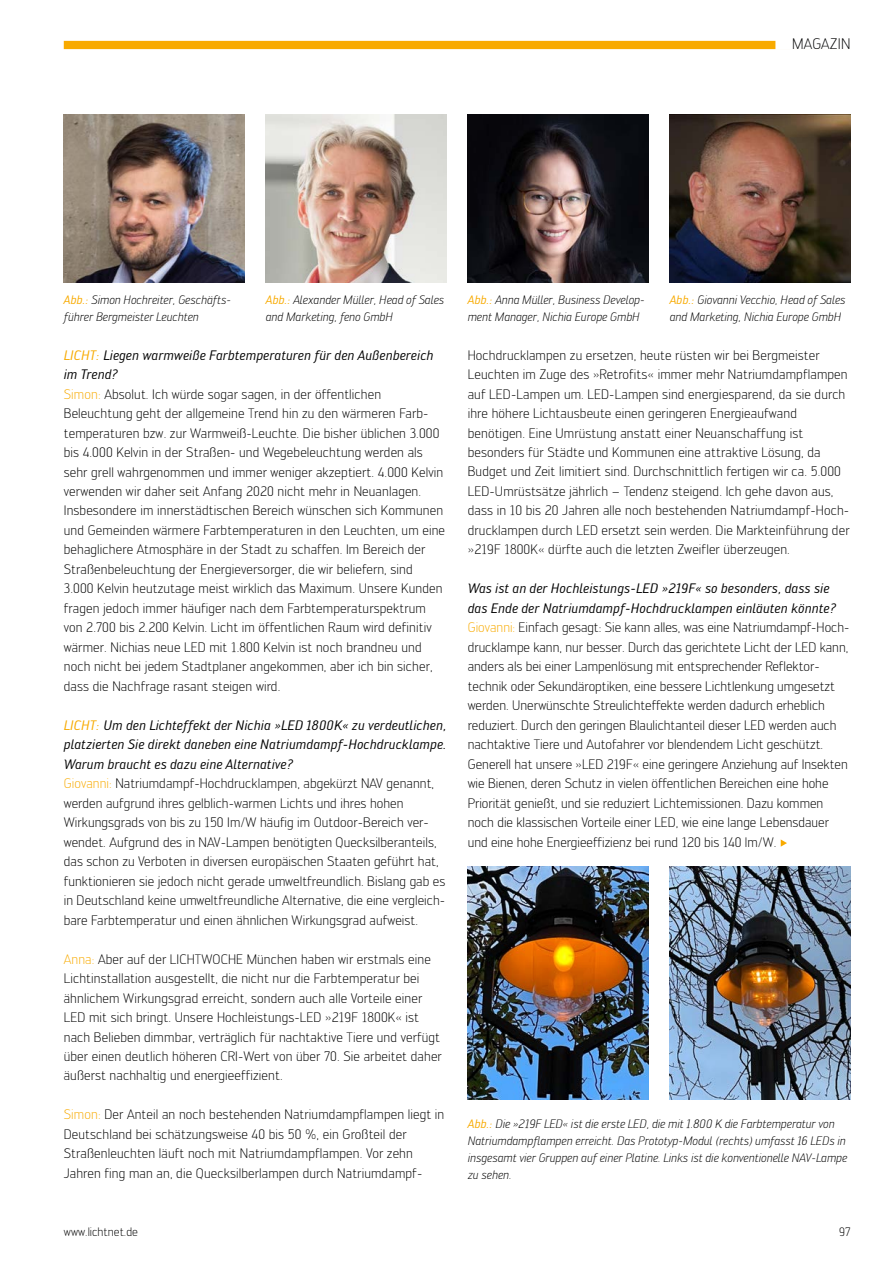
<style>
.page{position:relative;width:893px;height:1263px;background:#fff}
.page>*{position:absolute;margin:0;border:0;box-sizing:border-box;transform-origin:0 0}
.t1{font:300 15px "Engel";letter-spacing:.02em;color:#000}
.t2{font:300 13.5px/19.5px "Engel";letter-spacing:.01em;color:#000}
.t3{font:italic 300 12px/16.8px "Engel";color:#000}
.t4{font:300 12px "Engel";color:#000}
.s1{font-weight:400;color:#f8aa00}
.s2{font-weight:400;font-style:italic;color:#f8aa00}
.s3{font-weight:400;font-style:italic}
.s4{color:#f8aa00}
</style>
<div class="page">
<div style="left:64px;top:41px;width:786px;height:8px;background:#f8aa00"></div>
<div style="left:775px;top:36px;width:92px;height:14px;background:#fff"></div>
<img style="left:468px;top:115px;width:180px;height:167px">
<img style="left:670px;top:115px;width:180px;height:167px">
<img style="left:64px;top:115px;width:180px;height:167px">
<img style="left:266px;top:115px;width:180px;height:167px">
<img style="left:670px;top:866px;width:180px;height:234px">
<img style="left:468px;top:866px;width:180px;height:234px">
<svg style="left:781px;top:839px;width:6px;height:8px"></svg>
<p class="t1" style="left:792px;top:35px;width:60px">Magazin</p>
<p class="t3" style="left:64px;top:291px;width:169px"><span class="s1">Abb.:</span> Simon Hochreiter, Geschäfts&shy;führer Bergmeister Leuchten</p>
<p class="t3" style="left:266px;top:291px;width:180px"><span class="s1">Abb.:</span> Alexander Müller, Head of Sales and Marketing, feno GmbH</p>
<p class="t2" style="left:64px;top:345px;width:383px"><span class="s2">LICHT:</span> <span class="s3">Liegen warmweiße Farbtemperaturen für den Außenbereich im Trend?<br></span><span class="s4">Simon:</span> Absolut. Ich würde sogar sagen, in der öffentlichen Beleuchtung geht der allgemeine Trend hin zu den wärmeren Farb&shy;temperaturen bzw. zur Warmweiß-Leuchte. Die bisher üblichen 3.000 bis 4.000 Kelvin in der Straßen- und Wegebeleuchtung werden als sehr grell wahrgenommen und immer weniger akzeptiert. 4.000 Kelvin verwenden wir daher seit Anfang 2020 nicht mehr in Neuanlagen.<br>Insbesondere im innerstädtischen Bereich wünschen sich Kommunen und Gemeinden wärmere Farbtemperaturen in den Leuchten, um eine behaglichere Atmosphäre in der Stadt zu schaffen. Im Bereich der Straßenbeleuchtung der Energieversorger, die wir beliefern, sind 3.000 Kelvin heutzutage meist wirklich das Maximum. Unsere Kunden fragen jedoch immer häufiger nach dem Farbtemperaturspektrum von 2.700 bis 2.200 Kelvin. Licht im öffentlichen Raum wird definitiv wärmer. Nichias neue LED mit 1.800 Kelvin ist noch brandneu und noch nicht bei jedem Stadtplaner angekommen, aber ich bin sicher, dass die Nachfrage rasant steigen wird.</p>
<p class="t2" style="left:64px;top:715px;width:384px"><span class="s2">LICHT:</span> <span class="s3">Um den Lichteffekt der Nichia »LED 1800K« zu verdeutlichen, platzierten Sie direkt daneben eine Natriumdampf-Hochdrucklampe.<br>Warum braucht es dazu eine Alternative?<br></span><span class="s4">Giovanni:</span> Natriumdampf-Hochdrucklampen, abgekürzt NAV genannt, werden aufgrund ihres gelblich-warmen Lichts und ihres hohen Wirkungsgrads von bis zu 150 Im/W häufig im Outdoor-Bereich ver&shy;wendet. Aufgrund des in NAV-Lampen benötigten Quecksilberanteils, das schon zu Verboten in diversen europäischen Staaten geführt hat, funktionieren sie jedoch nicht gerade umweltfreundlich. Bislang gab es in Deutschland keine umweltfreundliche Alternative, die eine vergleich&shy;bare Farbtemperatur und einen ähnlichen Wirkungsgrad aufweist.</p>
<p class="t2" style="left:64px;top:949px;width:380px"><span class="s4">Anna:</span> Aber auf der LICHTWOCHE München haben wir erstmals eine Lichtinstallation ausgestellt, die nicht nur die Farbtemperatur bei ähnlichem Wirkungsgrad erreicht, sondern auch alle Vorteile einer LED mit sich bringt. Unsere Hochleistungs-LED »219F 1800K« ist nach Belieben dimmbar, verträglich für nachtaktive Tiere und verfügt über einen deutlich höheren CRI-Wert von über 70. Sie arbeitet daher äußerst nachhaltig und energieeffizient.</p>
<p class="t2" style="left:64px;top:1105px;width:382px"><span class="s4">Simon:</span> Der Anteil an noch bestehenden Natriumdampflampen liegt in Deutschland bei schätzungsweise 40 bis 50 %, ein Großteil der Straßenleuchten läuft noch mit Natriumdampflampen. Vor zehn Jahren fing man an, die Quecksilberlampen durch Natriumdampf-</p>
<p class="t3" style="left:468px;top:291px;width:178px"><span class="s1">Abb.:</span> Anna Müller, Business Develop&shy;ment Manager, Nichia Europe GmbH</p>
<p class="t3" style="left:670px;top:291px;width:177px"><span class="s1">Abb.:</span> Giovanni Vecchio, Head of Sales and Marketing, Nichia Europe GmbH</p>
<p class="t2" style="left:468px;top:345px;width:383px">Hochdrucklampen zu ersetzen, heute rüsten wir bei Bergmeister Leuchten im Zuge des »Retrofits« immer mehr Natriumdampflampen auf LED-Lampen um. LED-Lampen sind energiesparend, da sie durch ihre höhere Lichtausbeute einen geringeren Energieaufwand benötigen. Eine Umrüstung anstatt einer Neuanschaffung ist besonders für Städte und Kommunen eine attraktive Lösung, da Budget und Zeit limitiert sind. Durchschnittlich fertigen wir ca. 5.000<br>LED-Umrüstsätze jährlich – Tendenz steigend. Ich gehe davon aus, dass in 10 bis 20 Jahren alle noch bestehenden Natriumdampf-Hoch&shy;drucklampen durch LED ersetzt sein werden. Die Markteinführung der »219F 1800K« dürfte auch die letzten Zweifler überzeugen.</p>
<p class="t2" style="left:468px;top:579px;width:383px"><span class="s3">Was ist an der Hochleistungs-LED »219F« so besonders, dass sie das Ende der Natriumdampf-Hochdrucklampen einläuten könnte?<br></span><span class="s4">Giovanni:</span> Einfach gesagt: Sie kann alles, was eine Natriumdampf-Hoch&shy;drucklampe kann, nur besser. Durch das gerichtete Licht der LED kann, anders als bei einer Lampenlösung mit entsprechender Reflektor&shy;technik oder Sekundäroptiken, eine bessere Lichtlenkung umgesetzt werden. Unerwünschte Streulichteffekte werden dadurch erheblich reduziert. Durch den geringen Blaulichtanteil dieser LED werden auch nachtaktive Tiere und Autofahrer vor blendendem Licht geschützt.<br>Generell hat unsere »LED 219F« eine geringere Anziehung auf Insekten wie Bienen, deren Schutz in vielen öffentlichen Bereichen eine hohe Priorität genießt, und sie reduziert Lichtemissionen. Dazu kommen noch die klassischen Vorteile einer LED, wie eine lange Lebensdauer und eine hohe Energieeffizienz bei rund 120 bis 140 lm/W.</p>
<p class="t3" style="left:468px;top:1115px;width:381px"><span class="s1">Abb.:</span> Die »219F LED« ist die erste LED, die mit 1.800 K die Farbtemperatur von Natriumdampflampen erreicht. Das Prototyp-Modul (rechts) umfasst 16 LEDs in insgesamt vier Gruppen auf einer Platine. Links ist die konventionelle NAV-Lampe zu sehen.</p>
<p class="t4" style="left:64px;top:1225px;width:76px">www.lichtnet.de</p>
<p class="t4" style="left:839px;top:1225px;width:13px">97</p>
</div>
